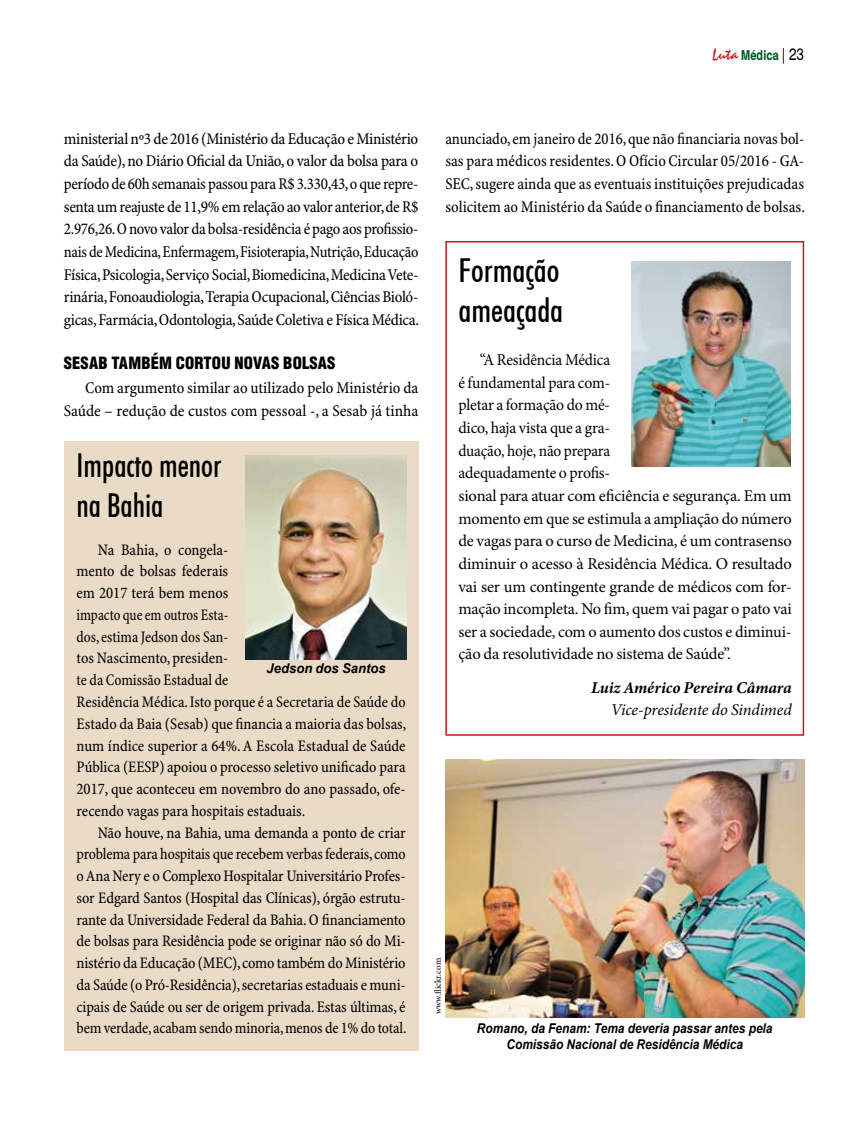
<style>
.page{position:relative;width:868px;height:1127px;background:#fff}
.page>*{position:absolute;margin:0;border:0;box-sizing:border-box;transform-origin:0 0}
.t1{font:500 condensed 33px/39.6px "Futura BT";color:#000;scale:.94 1}
.t2{font:500 condensed 33px/39.6px "Futura BT";color:#000}
.t3{font:16.5px/22.6px "Minion Pro Cn Capt";letter-spacing:-.005em;color:#000;text-align:justify}
.t4{font:16.5px/22.6px "Minion Pro";letter-spacing:-.01em;color:#000;scale:.94 1}
.t5{font:16.5px/22.6px "Minion Pro Cn Capt";letter-spacing:-.005em;color:#000;text-align:justify;scale:.95 1}
.t6{font:16.5px "Switzerland Cond Black Plain";letter-spacing:.01em;color:#000}
.t7{font:italic 16.5px "Minion Pro";letter-spacing:-.01em;color:#000}
.t8{font:italic 700 16.5px "Minion Pro";letter-spacing:-.005em;color:#000}
.t9{font:16.2px/21.8px "Minion Pro Cn Capt";letter-spacing:-.005em;color:#000}
.t10{font:italic 700 13.5px/16.2px "Arial";color:#000;text-align:center;scale:.88 1}
.t11{font:italic 700 13.5px "Arial";color:#000}
.t12{font:700 13.5px "Switzerland Narrow";color:#005e27}
.t13{font:9px "Minion Pro";color:#000}
.s1{font-family:"Staccato 222 BT";font-weight:400;font-size:16.5px;color:#cd171a}
.s2{font-family:"Switzerland Narrow Plain";font-weight:400;font-size:16.5px;color:#000}
</style>
<div class="page">
<img style="left:445px;top:760px;width:359px;height:257px">
<div style="left:64px;top:441px;width:354px;height:609px;background:#eadbc6"></div>
<img style="left:631px;top:261px;width:159px;height:206px">
<div style="left:445px;top:241px;width:359px;height:495px;border:2px solid #cd171a"></div>
<img style="left:246px;top:455px;width:160px;height:205px">
<p class="t12" style="left:711px;top:47px;width:94px"><span class="s1">Luta</span> Médica <span class="s2">| 23</span></p>
<p class="t3" style="left:64px;top:128px;width:357px">ministerial nº3 de 2016 (Ministério da Educação e Ministério da Saúde), no Diário Oficial da União, o valor da bolsa para o período de 60h semanais passou para R$ 3.330,43, o que repre&shy;senta um reajuste de 11,9% em relação ao valor anterior, de R$ 2.976,26. O novo valor da bolsa-residência é pago aos profissio&shy;nais de Medicina, Enfermagem, Fisioterapia, Nutrição, Educação Física, Psicologia, Serviço Social, Biomedicina, Medicina Vete&shy;rinária, Fonoaudiologia, Terapia Ocupacional, Ciências Bioló&shy;gicas, Farmácia, Odontologia, Saúde Coletiva e Física Médica.</p>
<p class="t6" style="left:64px;top:352px;width:273px">SESAB TAMBÉM CORTOU NOVAS BOLSAS</p>
<p class="t3" style="left:64px;top:377px;width:356px;text-align:right">Com argumento similar ao utilizado pelo Ministério da<br>Saúde – redução de custos com pessoal -, a Sesab já tinha</p>
<h1 class="t1" style="left:77px;top:445px;width:156px">Impacto menor na Bahia</h1>
<p class="t9" style="left:77px;top:539px;width:331px;text-indent:21px">Na Bahia, o congela-<br>mento de bolsas federais<br>em 2017 terá bem menos<br>impacto que em outros Esta-<br>dos, estima Jedson dos San-<br>tos Nascimento, presiden-<br>te da Comissão Estadual de<br>Residência Médica. Isto porque é a Secretaria de Saúde do Estado da Baia (Sesab) que financia a maioria das bolsas, num índice superior a 64%. A Escola Estadual de Saúde Pública (EESP) apoiou o processo seletivo unificado para 2017, que aconteceu em novembro do ano passado, ofe&shy;recendo vagas para hospitais estaduais.</p>
<p class="t9" style="left:77px;top:822px;width:331px;text-align:justify;text-indent:21px">Não houve, na Bahia, uma demanda a ponto de criar problema para hospitais que recebem verbas federais, como o Ana Nery e o Complexo Hospitalar Universitário Profes&shy;sor Edgard Santos (Hospital das Clínicas), órgão estrutu&shy;rante da Universidade Federal da Bahia. O financiamento de bolsas para Residência pode se originar não só do Mi&shy;nistério da Educação (MEC), como também do Ministério da Saúde (o Pró-Residência), secretarias estaduais e muni&shy;cipais de Saúde ou ser de origem privada. Estas últimas, é bem verdade, acabam sendo minoria, menos de 1% do total.</p>
<p class="t11" style="left:266px;top:660px;width:120px">Jedson dos Santos</p>
<p class="t5" style="left:445px;top:128px;width:380px">anunciado, em janeiro de 2016, que não financiaria novas bol&shy;sas para médicos residentes. O Ofício Circular 05/2016 - GA-SEC, sugere ainda que as eventuais instituições prejudicadas solicitem ao Ministério da Saúde o financiamento de bolsas.</p>
<h1 class="t2" style="left:458px;top:250px;width:106px">Formação ameaçada</h1>
<p class="t4" style="left:458px;top:348px;width:356px;text-indent:21px">“A Residência Médica<br>é fundamental para com-<br>pletar a formação do mé-<br>dico, haja vista que a gra-<br>duação, hoje, não prepara<br>adequadamente o profis-<br>sional para atuar com eficiência e segurança. Em um momento em que se estimula a ampliação do número de vagas para o curso de Medicina, é um contrasenso diminuir o acesso à Residência Médica. O resultado vai ser um contingente grande de médicos com for&shy;mação incompleta. No fim, quem vai pagar o pato vai ser a sociedade, com o aumento dos custos e diminui&shy;ção da resolutividade no sistema de Saúde”.</p>
<p class="t8" style="left:591px;top:675px;width:202px">Luiz Américo Pereira Câmara</p>
<p class="t7" style="left:610px;top:699px;width:182px">Vice-presidente do Sindimed</p>
<p class="t13" style="left:432px;top:1014px;width:58px;rotate:-90deg">www.flickr.com</p>
<p class="t10" style="left:477px;top:1020px;width:337px">Romano, da Fenam: Tema deveria passar antes pela<br>Comissão Nacional de Residência Médica</p>
</div>
